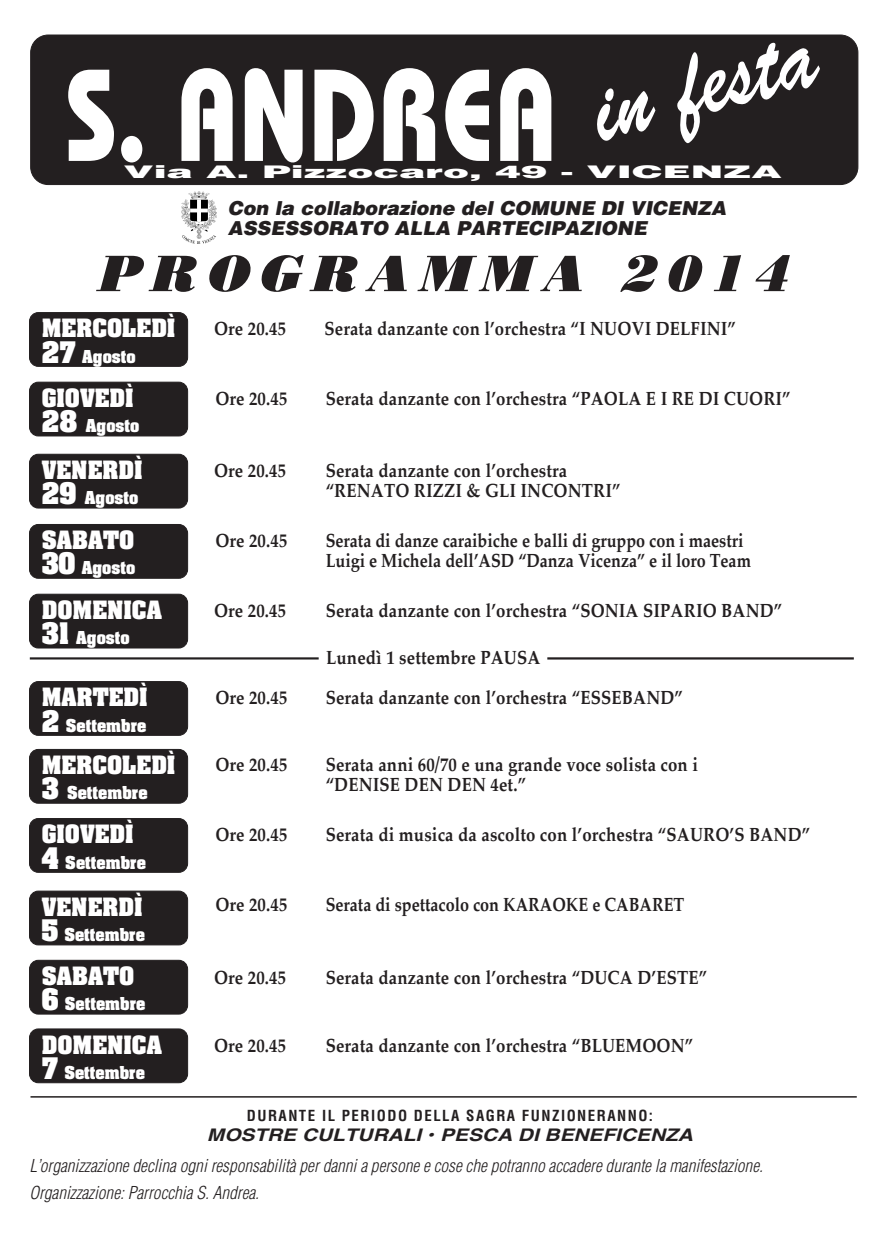
<style>
.page{position:relative;width:886px;height:1240px;background:#fff}
.page>*{position:absolute;margin:0;border:0;box-sizing:border-box;transform-origin:0 0}
.t1{font:700 130.31px "Bauhaus";color:#fff;scale:.8 1}
.t2{font:99.31px "Brush Script";color:#fff;scale:.8 1}
.t3{font:italic 50.94px "Bodoni Poster";color:#231f20}
.t4{font:700 21.5px "Aachen";color:#fff}
.t5{font:italic 900 19.25px/20.5px "Helvetica LT Std";color:#231f20}
.t6{font:700 19px/20.2px "Palatino";letter-spacing:.01em;color:#231f20;scale:.88 1}
.t7{font:700 19px/20.2px "Palatino";letter-spacing:.01em;color:#231f20;scale:.85 1}
.t8{font:italic 300 condensed 17.38px/26.1px "Helvetica LT Std";color:#231f20}
.t9{font:italic 700 17.38px "Helvetica";color:#231f20;scale:1.2 1}
.t10{font:900 17.38px "Helvetica LT Std";color:#fff;scale:2.25 1}
.t11{font:700 15.19px "Aachen";color:#fff}
.t12{font:700 condensed 14.88px "Helvetica LT Std";letter-spacing:.1em;color:#231f20}
.s1{font-size:25.31px}
</style>
<div class="page">
<div style="left:31px;top:35px;width:827px;height:150px;background:#231f20;border-radius:18px"></div>
<div style="left:30px;top:35px;width:828px;height:150px;border:1px solid #231f20;border-radius:18px"></div>
<div style="left:29px;top:960px;width:159px;height:54px;background:#231f20;border-radius:9px"></div>
<div style="left:29px;top:960px;width:159px;height:54px;border:1px solid #231f20;border-radius:9px"></div>
<div style="left:29px;top:1029px;width:159px;height:54px;background:#231f20;border-radius:9px"></div>
<div style="left:29px;top:1029px;width:159px;height:54px;border:1px solid #231f20;border-radius:9px"></div>
<div style="left:29px;top:682px;width:159px;height:53px;background:#231f20;border-radius:9px"></div>
<div style="left:29px;top:681px;width:159px;height:55px;border:1px solid #231f20;border-radius:9px"></div>
<div style="left:29px;top:313px;width:159px;height:53px;background:#231f20;border-radius:9px"></div>
<div style="left:29px;top:312px;width:159px;height:55px;border:1px solid #231f20;border-radius:9px"></div>
<div style="left:29px;top:382px;width:159px;height:54px;background:#231f20;border-radius:9px"></div>
<div style="left:29px;top:382px;width:159px;height:54px;border:1px solid #231f20;border-radius:9px"></div>
<div style="left:29px;top:454px;width:159px;height:54px;background:#231f20;border-radius:9px"></div>
<div style="left:29px;top:454px;width:159px;height:54px;border:1px solid #231f20;border-radius:9px"></div>
<div style="left:29px;top:524px;width:159px;height:54px;background:#231f20;border-radius:9px"></div>
<div style="left:29px;top:524px;width:159px;height:55px;border:1px solid #231f20;border-radius:9px"></div>
<div style="left:29px;top:594px;width:159px;height:54px;background:#231f20;border-radius:9px"></div>
<div style="left:29px;top:594px;width:159px;height:54px;border:1px solid #231f20;border-radius:9px"></div>
<div style="left:29px;top:749px;width:159px;height:54px;background:#231f20;border-radius:9px"></div>
<div style="left:29px;top:749px;width:159px;height:55px;border:1px solid #231f20;border-radius:9px"></div>
<div style="left:29px;top:819px;width:159px;height:53px;background:#231f20;border-radius:9px"></div>
<div style="left:29px;top:818px;width:159px;height:55px;border:1px solid #231f20;border-radius:9px"></div>
<div style="left:29px;top:891px;width:159px;height:54px;background:#231f20;border-radius:9px"></div>
<div style="left:29px;top:891px;width:159px;height:54px;border:1px solid #231f20;border-radius:9px"></div>
<hr style="left:30px;top:1096px;width:826px;height:2px;background:#231f20">
<img style="left:182px;top:191px;width:34px;height:53px">
<hr style="left:30px;top:657px;width:289px;height:3px;background:#231f20">
<hr style="left:547px;top:657px;width:306px;height:3px;background:#231f20">
<h2 class="t2" style="left:579px;top:56px;width:288px;rotate:-15deg">in festa</h2>
<p class="t10" style="left:123px;top:160px;width:294px">Via A. Pizzocaro, 49 - VICENZA</p>
<h1 class="t1" style="left:65px;top:35px;width:617px">S. ANDREA</h1>
<p class="t5" style="left:228px;top:197px;width:500px">Con la collaborazione del COMUNE DI VICENZA<br>ASSESSORATO ALLA PARTECIPAZIONE</p>
<h3 class="t3" style="left:96px;top:243px;width:708px">PROGRAMMA 2014</h3>
<p class="t4" style="left:42px;top:313px;width:135px">MERCOLEDÌ</p>
<p class="t6" style="left:214px;top:318px;width:83px">Ore 20.45</p>
<p class="t6" style="left:324px;top:318px;width:469px">Serata danzante con l’orchestra “I NUOVI DELFINI”</p>
<p class="t11" style="left:42px;top:345px;width:95px"><span class="s1">27</span> Agosto</p>
<p class="t4" style="left:42px;top:382px;width:93px">GIOVEDÌ</p>
<p class="t6" style="left:215px;top:387px;width:83px">Ore 20.45</p>
<p class="t6" style="left:326px;top:387px;width:530px">Serata danzante con l’orchestra “PAOLA E I RE DI CUORI”</p>
<p class="t11" style="left:42px;top:414px;width:99px"><span class="s1">28</span> Agosto</p>
<p class="t6" style="left:214px;top:460px;width:83px">Ore 20.45</p>
<p class="t6" style="left:326px;top:460px;width:336px">Serata danzante con l’orchestra “RENATO RIZZI &amp; GLI INCONTRI”</p>
<p class="t4" style="left:42px;top:454px;width:102px">VENERDÌ</p>
<p class="t11" style="left:42px;top:487px;width:98px"><span class="s1">29</span> Agosto</p>
<p class="t4" style="left:42px;top:525px;width:94px">SABATO</p>
<p class="t11" style="left:42px;top:557px;width:95px"><span class="s1">30</span> Agosto</p>
<p class="t4" style="left:42px;top:594px;width:122px">DOMENICA</p>
<p class="t6" style="left:214px;top:600px;width:83px">Ore 20.45</p>
<p class="t6" style="left:326px;top:600px;width:520px">Serata danzante con l’orchestra “SONIA SIPARIO BAND”</p>
<p class="t11" style="left:42px;top:627px;width:89px"><span class="s1">31</span> Agosto</p>
<p class="t6" style="left:215px;top:530px;width:83px">Ore 20.45</p>
<p class="t7" style="left:326px;top:530px;width:502px">Serata di danze caraibiche e balli di gruppo con i maestri<br>Luigi e Michela dell’ASD “Danza Vicenza” e il loro Team</p>
<p class="t6" style="left:326px;top:647px;width:245px">Lunedì 1 settembre PAUSA</p>
<p class="t4" style="left:42px;top:682px;width:107px">MARTEDÌ</p>
<p class="t6" style="left:215px;top:687px;width:83px">Ore 20.45</p>
<p class="t6" style="left:326px;top:687px;width:407px">Serata danzante con l’orchestra “ESSEBAND”</p>
<p class="t11" style="left:42px;top:714px;width:106px"><span class="s1">2</span> Settembre</p>
<p class="t4" style="left:42px;top:750px;width:135px">MERCOLEDÌ</p>
<p class="t11" style="left:42px;top:782px;width:107px"><span class="s1">3</span> Settembre</p>
<p class="t4" style="left:42px;top:819px;width:93px">GIOVEDÌ</p>
<p class="t6" style="left:215px;top:824px;width:83px">Ore 20.45</p>
<p class="t6" style="left:326px;top:824px;width:552px">Serata di musica da ascolto con l’orchestra “SAURO’S BAND”</p>
<p class="t11" style="left:42px;top:851px;width:106px"><span class="s1">4</span> Settembre</p>
<p class="t4" style="left:42px;top:891px;width:102px">VENERDÌ</p>
<p class="t6" style="left:215px;top:894px;width:83px">Ore 20.45</p>
<p class="t7" style="left:326px;top:894px;width:423px">Serata di spettacolo con KARAOKE e CABARET</p>
<p class="t11" style="left:42px;top:924px;width:105px"><span class="s1">5</span> Settembre</p>
<p class="t6" style="left:215px;top:754px;width:83px">Ore 20.45</p>
<p class="t6" style="left:326px;top:754px;width:424px">Serata anni 60/70 e una grande voce solista con i “DENISE DEN DEN 4et.”</p>
<p class="t4" style="left:42px;top:960px;width:94px">SABATO</p>
<p class="t6" style="left:214px;top:967px;width:83px">Ore 20.45</p>
<p class="t6" style="left:326px;top:967px;width:435px">Serata danzante con l’orchestra “DUCA D’ESTE”</p>
<p class="t11" style="left:42px;top:993px;width:105px"><span class="s1">6</span> Settembre</p>
<p class="t4" style="left:42px;top:1029px;width:122px">DOMENICA</p>
<p class="t6" style="left:214px;top:1035px;width:83px">Ore 20.45</p>
<p class="t6" style="left:326px;top:1035px;width:419px">Serata danzante con l’orchestra “BLUEMOON”</p>
<p class="t11" style="left:42px;top:1062px;width:105px"><span class="s1">7</span> Settembre</p>
<p class="t12" style="left:247px;top:1106px;width:408px">DURANTE IL PERIODO DELLA SAGRA FUNZIONERANNO:</p>
<p class="t9" style="left:207px;top:1120px;width:406px">MOSTRE CULTURALI • PESCA DI BENEFICENZA</p>
<p class="t8" style="left:29px;top:1153px;width:735px">L’organizzazione declina ogni responsabilità per danni a persone e cose che potranno accadere durante la manifestazione.<br>Organizzazione: Parrocchia S. Andrea.</p>
</div>
